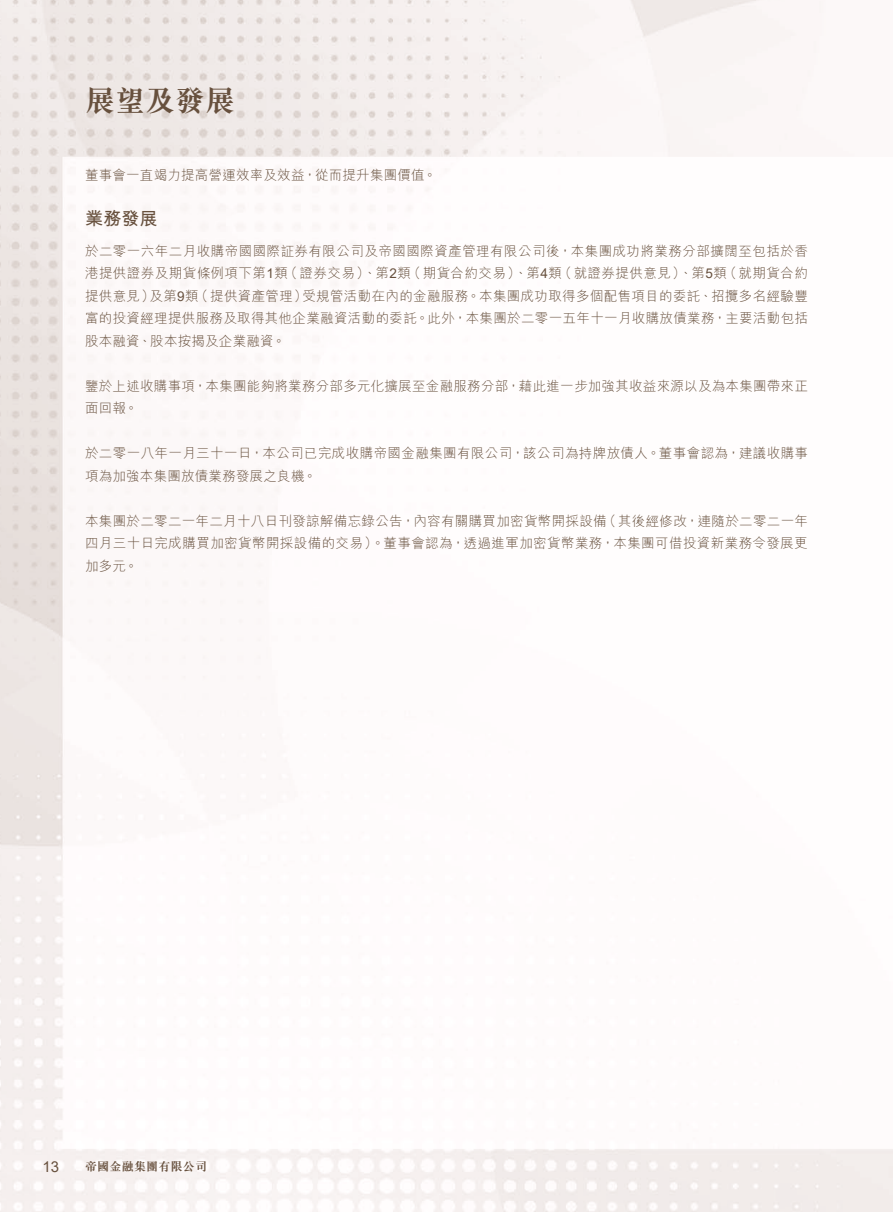
<style>
.page{position:relative;width:893px;height:1212px;background:#fff}
.page>*{position:absolute;margin:0;border:0;box-sizing:border-box;transform-origin:0 0}
.t1{font:700 30px "M Sung HK";color:#67503d}
.t2{font:700 18px "M Hei HK";color:#67503d}
.t3{font:15px "Arial";color:#67503d}
.t4{font:300 13.5px/22.5px "M Hei HK";letter-spacing:.025em;color:#67503d;text-align:justify}
.t5{font:700 12px "M Sung HK";letter-spacing:.02em;color:#67503d}
.s1{font-family:"Arial";font-weight:400}
</style>
<div class="page">
<img style="left:0;top:0;width:893px;height:1212px">
<h1 class="t1" style="left:85px;top:80px;width:151px">展望及發展</h1>
<p class="t4" style="left:85px;top:163px;width:353px">董事會一直竭力提高營運效率及效益，從而提升集團價值。</p>
<h2 class="t2" style="left:85px;top:205px;width:74px">業務發展</h2>
<p class="t4" style="left:85px;top:239px;width:724px">於二零一六年二月收購帝國國際証券有限公司及帝國國際資產管理有限公司後，本集團成功將業務分部擴闊至包括於香港提供證券及期貨條例項下第<span class="s1">1</span>類（證券交易）、第<span class="s1">2</span>類（期貨合約交易）、第<span class="s1">4</span>類（就證券提供意見）、第<span class="s1">5</span>類（就期貨合約提供意見）及第<span class="s1">9</span>類（提供資產管理）受規管活動在內的金融服務。本集團成功取得多個配售項目的委託、招攬多名經驗豐富的投資經理提供服務及取得其他企業融資活動的委託。此外，本集團於二零一五年十一月收購放債業務，主要活動包括股本融資、股本按揭及企業融資。</p>
<p class="t4" style="left:85px;top:374px;width:724px">鑒於上述收購事項，本集團能夠將業務分部多元化擴展至金融服務分部，藉此進一步加強其收益來源以及為本集團帶來正面回報。</p>
<p class="t4" style="left:85px;top:442px;width:725px">於二零一八年一月三十一日，本公司已完成收購帝國金融集團有限公司，該公司為持牌放債人。董事會認為，建議收購事項為加強本集團放債業務發展之良機。</p>
<p class="t4" style="left:85px;top:509px;width:724px">本集團於二零二一年二月十八日刊發諒解備忘錄公告，內容有關購買加密貨幣開採設備（其後經修改，連隨於二零二一年四月三十日完成購買加密貨幣開採設備的交易）。董事會認為，透過進軍加密貨幣業務，本集團可借投資新業務令發展更加多元。</p>
<p class="t3" style="left:43px;top:1156px;width:18px">13</p>
<p class="t5" style="left:85px;top:1158px;width:124px">帝國金融集團有限公司</p>
</div>
